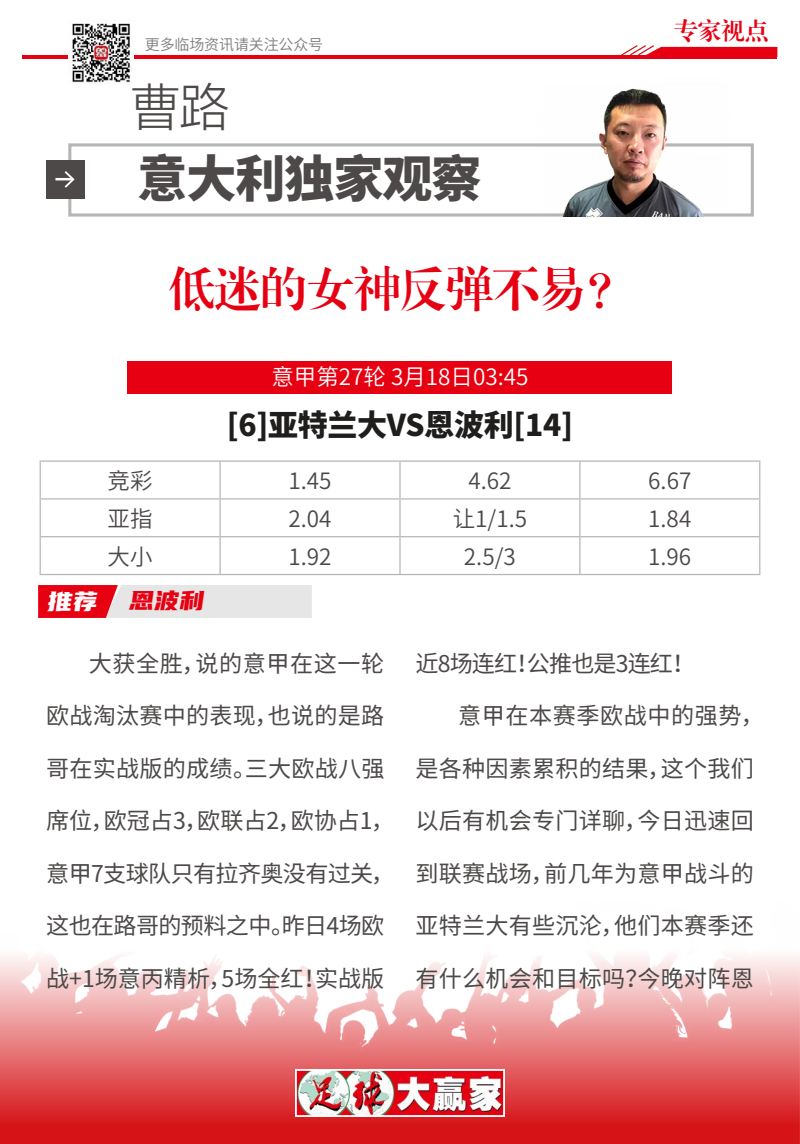
<style>
.page{position:relative;width:800px;height:1144px;background:#fff}
.page>*{position:absolute;margin:0;border:0;box-sizing:border-box;transform-origin:0 0}
.t1{font:900 50px "Noto Sans Hans";letter-spacing:-.02em;color:#4c4948}
.t2{font:300 50px "Microsoft Ya Hei";color:#4c4948}
.t3{font:46.88px "CT Biao Song SJ";letter-spacing:-.01em;color:#e60012}
.t4{font:900 30px "Noto Sans Hans";letter-spacing:-.01em;color:#1f1e1d}
.t5{font:27.5px "You She Biao Ti Hei";color:#e60012}
.t6{font:23.75px "CT Biao Song SJ";color:#e60012}
.t7{font:23.12px "Noto Sans Hans";letter-spacing:.01em;color:#4c4948}
.t8{font:23.12px "Noto Sans Hans";letter-spacing:-.03em;color:#4c4948}
.t9{font:23.12px "Noto Sans Hans";letter-spacing:-.04em;color:#4c4948}
.t10{font:600 22.5px "Noto Sans Hans";color:#4c4948}
.t11{font:600 22.5px "Noto Sans Hans";color:#fff}
.t12{font:600 15px "Noto Sans Hans";letter-spacing:-.01em;color:#7d7d7d}
.s1{color:#fff}
</style>
<div class="page">
<hr style="left:22px;top:55px;width:755px;height:4px;background:#e60012">
<svg style="left:621px;top:45px;width:156px;height:10px"></svg>
<img style="left:68px;top:23px;width:66px;height:60px">
<div style="left:68px;top:143px;width:686px;height:74px;border:3px solid #b5b6b6"></div>
<div style="left:46px;top:161px;width:39px;height:38px;background:#4c4948"></div>
<svg style="left:55px;top:171px;width:20px;height:17px"></svg>
<img style="left:517px;top:88px;width:222px;height:129px">
<img style="left:0;top:956px;width:800px;height:188px">
<img style="left:298px;top:1072px;width:204px;height:42px">
<div style="left:295px;top:1069px;width:210px;height:48px;border:2px solid #fff"></div>
<div style="left:128px;top:361px;width:544px;height:33px;background:#e60012"></div>
<hr style="left:40px;top:460px;width:180px;height:2px;background:#b5b6b6">
<hr style="left:40px;top:462px;width:1px;height:36px;background:#b5b6b6">
<hr style="left:220px;top:460px;width:180px;height:2px;background:#b5b6b6">
<hr style="left:219px;top:462px;width:2px;height:36px;background:#b5b6b6">
<hr style="left:400px;top:460px;width:180px;height:2px;background:#b5b6b6">
<hr style="left:399px;top:462px;width:2px;height:36px;background:#b5b6b6">
<hr style="left:580px;top:460px;width:180px;height:2px;background:#b5b6b6">
<hr style="left:579px;top:462px;width:2px;height:36px;background:#b5b6b6">
<hr style="left:759px;top:462px;width:1px;height:36px;background:#b5b6b6">
<hr style="left:40px;top:498px;width:180px;height:1px;background:#b5b6b6">
<hr style="left:40px;top:499px;width:1px;height:37px;background:#b5b6b6">
<hr style="left:220px;top:498px;width:180px;height:1px;background:#b5b6b6">
<hr style="left:219px;top:499px;width:2px;height:37px;background:#b5b6b6">
<hr style="left:400px;top:498px;width:180px;height:1px;background:#b5b6b6">
<hr style="left:399px;top:499px;width:2px;height:37px;background:#b5b6b6">
<hr style="left:580px;top:498px;width:180px;height:1px;background:#b5b6b6">
<hr style="left:579px;top:499px;width:2px;height:37px;background:#b5b6b6">
<hr style="left:759px;top:499px;width:1px;height:37px;background:#b5b6b6">
<hr style="left:40px;top:536px;width:180px;height:1px;background:#b5b6b6">
<hr style="left:40px;top:537px;width:1px;height:37px;background:#b5b6b6">
<hr style="left:220px;top:536px;width:180px;height:1px;background:#b5b6b6">
<hr style="left:219px;top:537px;width:2px;height:37px;background:#b5b6b6">
<hr style="left:400px;top:536px;width:180px;height:1px;background:#b5b6b6">
<hr style="left:399px;top:537px;width:2px;height:37px;background:#b5b6b6">
<hr style="left:580px;top:536px;width:180px;height:1px;background:#b5b6b6">
<hr style="left:579px;top:537px;width:2px;height:37px;background:#b5b6b6">
<hr style="left:759px;top:537px;width:1px;height:37px;background:#b5b6b6">
<hr style="left:40px;top:574px;width:180px;height:1px;background:#b5b6b6">
<hr style="left:220px;top:574px;width:180px;height:1px;background:#b5b6b6">
<hr style="left:400px;top:574px;width:180px;height:1px;background:#b5b6b6">
<hr style="left:580px;top:574px;width:180px;height:1px;background:#b5b6b6">
<svg style="left:38px;top:585px;width:274px;height:33px;background:#e6a8ac"></svg>
<p class="t12" style="left:145px;top:36px;width:180px">更多临场资讯请关注公众号</p>
<h1 class="t2" style="left:131px;top:72px;width:100px">曹路</h1>
<h1 class="t1" style="left:138px;top:150px;width:346px">意大利独家观察</h1>
<h2 class="t3" style="left:168px;top:265px;width:466px">低迷的女神反弹不易？</h2>
<p class="t11" style="left:271px;top:364px;width:259px">意甲第27轮 3月18日03:45</p>
<p class="t4" style="left:227px;top:408px;width:348px">[6]亚特兰大VS恩波利[14]</p>
<p class="t6" style="left:674px;top:19px;width:96px">专家视点</p>
<p class="t10" style="left:108px;top:468px;width:46px">竞彩</p>
<p class="t10" style="left:288px;top:468px;width:45px">1.45</p>
<p class="t10" style="left:468px;top:468px;width:45px">4.62</p>
<p class="t10" style="left:648px;top:468px;width:45px">6.67</p>
<p class="t10" style="left:108px;top:506px;width:46px">亚指</p>
<p class="t10" style="left:288px;top:506px;width:45px">2.04</p>
<p class="t10" style="left:453px;top:506px;width:76px">让1/1.5</p>
<p class="t10" style="left:648px;top:506px;width:45px">1.84</p>
<p class="t10" style="left:108px;top:544px;width:46px">大小</p>
<p class="t10" style="left:288px;top:544px;width:45px">1.92</p>
<p class="t10" style="left:464px;top:544px;width:53px">2.5/3</p>
<p class="t10" style="left:648px;top:544px;width:45px">1.96</p>
<p class="t5" style="left:48px;top:584px;width:159px"><span class="s1">推荐</span> 恩波利</p>
<p class="t7" style="left:89px;top:650px;width:297px">大获全胜，说的意甲在这一轮</p>
<p class="t7" style="left:46px;top:703px;width:340px">欧战淘汰赛中的表现，也说的是路</p>
<p class="t7" style="left:46px;top:755px;width:340px">哥在实战版的成绩。三大欧战八强</p>
<p class="t7" style="left:46px;top:807px;width:350px">席位，欧冠占3，欧联占2，欧协占1，</p>
<p class="t8" style="left:46px;top:860px;width:350px">意甲7支球队只有拉齐奥没有过关，</p>
<p class="t8" style="left:46px;top:912px;width:340px">这也在路哥的预料之中。昨日4场欧</p>
<p class="t7" style="left:46px;top:965px;width:340px">战+1场意丙精析，5场全红！实战版</p>
<p class="t9" style="left:416px;top:650px;width:281px">近8场连红！公推也是3连红！</p>
<p class="t7" style="left:458px;top:702px;width:307px">意甲在本赛季欧战中的强势，</p>
<p class="t7" style="left:416px;top:755px;width:340px">是各种因素累积的结果，这个我们</p>
<p class="t7" style="left:416px;top:807px;width:340px">以后有机会专门详聊，今日迅速回</p>
<p class="t7" style="left:416px;top:860px;width:340px">到联赛战场，前几年为意甲战斗的</p>
<p class="t7" style="left:416px;top:912px;width:340px">亚特兰大有些沉沦，他们本赛季还</p>
<p class="t7" style="left:416px;top:965px;width:340px">有什么机会和目标吗？今晚对阵恩</p>
</div>
